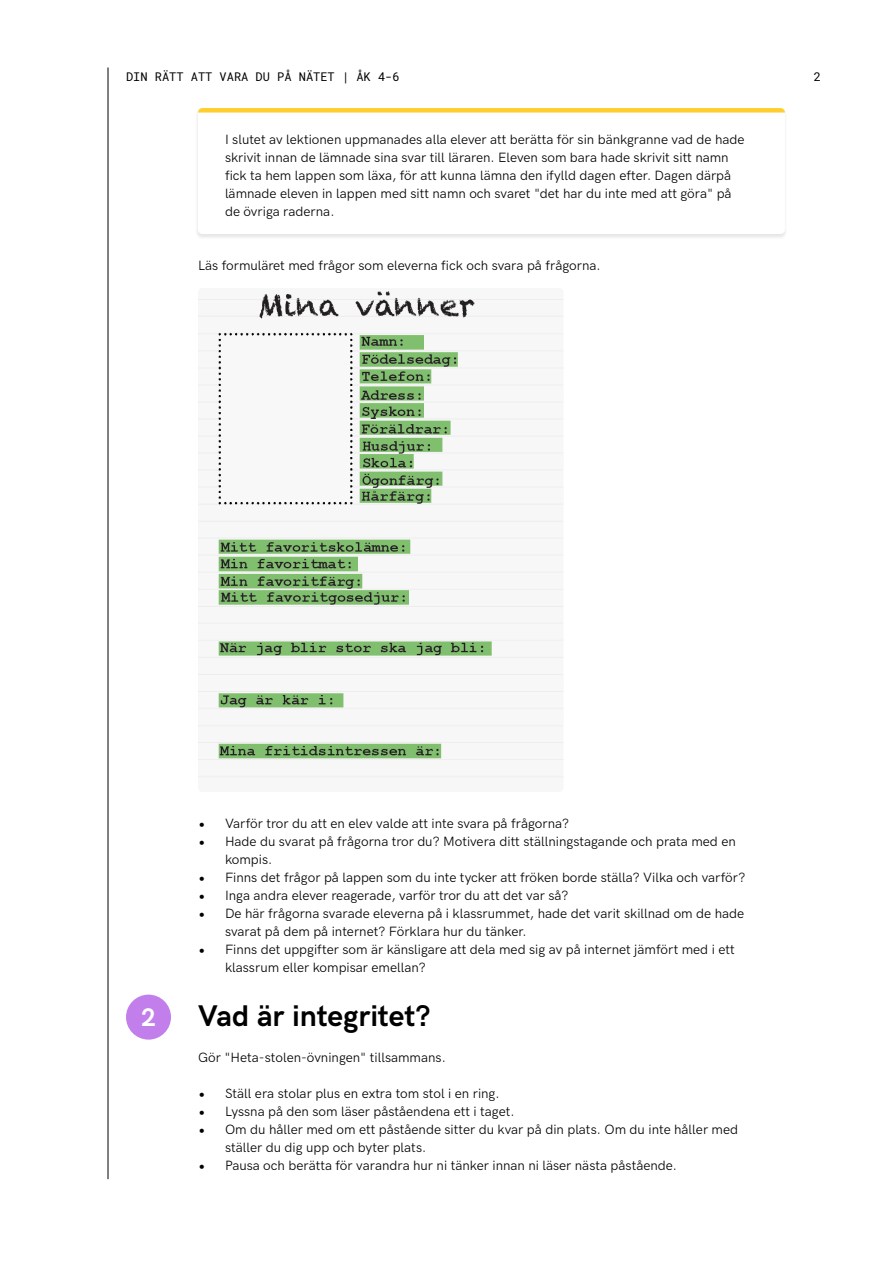
<style>
.page{position:relative;width:893px;height:1263px;background:#fff}
.page>*{position:absolute;margin:0;border:0;box-sizing:border-box;transform-origin:0 0}
.t1{font:700 30px "HK Grotesk";letter-spacing:-.005em;color:#000}
.t2{font:700 25.5px "HK Grotesk";color:#fff}
.t3{font:13.5px/18px "HK Grotesk";color:#000}
.t4{font:12px "Roboto Mono";color:#000}
.s1{font-size:18px}
</style>
<div class="page">
<hr style="left:108px;top:68px;width:1px;height:1111px;background:#000">
<div style="left:195px;top:108px;width:593px;height:132px;background:#000;opacity:.1"></div>
<div style="left:198px;top:108px;width:587px;height:126px;background:#fff;border-radius:5px"></div>
<svg style="left:198px;top:108px;width:587px;height:5px;background:#fed243"></svg>
<img style="left:198px;top:291px;width:365px;height:486px">
<div style="left:126px;top:994px;width:45px;height:45px;background:#c27fec;border-radius:50%"></div>
<p class="t4" style="left:126px;top:72px;width:275px">DIN RÄTT ATT VARA DU PÅ NÄTET | ÅK 4-6</p>
<p class="t4" style="left:814px;top:72px;width:9px">2</p>
<p class="t3" style="left:225px;top:130px;width:521px">I slutet av lektionen uppmanades alla elever att berätta för sin bänkgranne vad de hade skrivit innan de lämnade sina svar till läraren. Eleven som bara hade skrivit sitt namn fick ta hem lappen som läxa, för att kunna lämna den ifylld dagen efter. Dagen därpå lämnade eleven in lappen med sitt namn och svaret "det har du inte med att göra" på de övriga raderna.</p>
<p class="t3" style="left:198px;top:256px;width:404px">Läs formuläret med frågor som eleverna fick och svara på frågorna.</p>
<h2 class="t2" style="left:141px;top:1008px;width:16px">2</h2>
<p class="t3" style="left:198px;top:814px;width:373px"><span class="s1">•</span> Varför tror du att en elev valde att inte svara på frågorna?</p>
<p class="t3" style="left:225px;top:832px;width:512px;text-indent:-27px"><span class="s1">•</span> Hade du svarat på frågorna tror du? Motivera ditt ställningstagande och prata med en kompis.</p>
<p class="t3" style="left:198px;top:868px;width:549px"><span class="s1">•</span> Finns det frågor på lappen som du inte tycker att fröken borde ställa? Vilka och varför?</p>
<p class="t3" style="left:198px;top:886px;width:372px"><span class="s1">•</span> Inga andra elever reagerade, varför tror du att det var så?</p>
<p class="t3" style="left:225px;top:904px;width:521px;text-indent:-27px"><span class="s1">•</span> De här frågorna svarade eleverna på i klassrummet, hade det varit skillnad om de hade svarat på dem på internet? Förklara hur du tänker.</p>
<p class="t3" style="left:225px;top:940px;width:511px;text-indent:-27px"><span class="s1">•</span> Finns det uppgifter som är känsligare att dela med sig av på internet jämfört med i ett klassrum eller kompisar emellan?</p>
<h1 class="t1" style="left:198px;top:1005px;width:234px">Vad är integritet?</h1>
<p class="t3" style="left:198px;top:1048px;width:249px">Gör "Heta-stolen-övningen" tillsammans.</p>
<p class="t3" style="left:198px;top:1084px;width:303px"><span class="s1">•</span> Ställ era stolar plus en extra tom stol i en ring.</p>
<p class="t3" style="left:198px;top:1102px;width:318px"><span class="s1">•</span> Lyssna på den som läser påståendena ett i taget.</p>
<p class="t3" style="left:225px;top:1120px;width:515px;text-indent:-27px"><span class="s1">•</span> Om du håller med om ett påstående sitter du kvar på din plats. Om du inte håller med ställer du dig upp och byter plats.</p>
<p class="t3" style="left:198px;top:1156px;width:480px"><span class="s1">•</span> Pausa och berätta för varandra hur ni tänker innan ni läser nästa påstående.</p>
</div>
